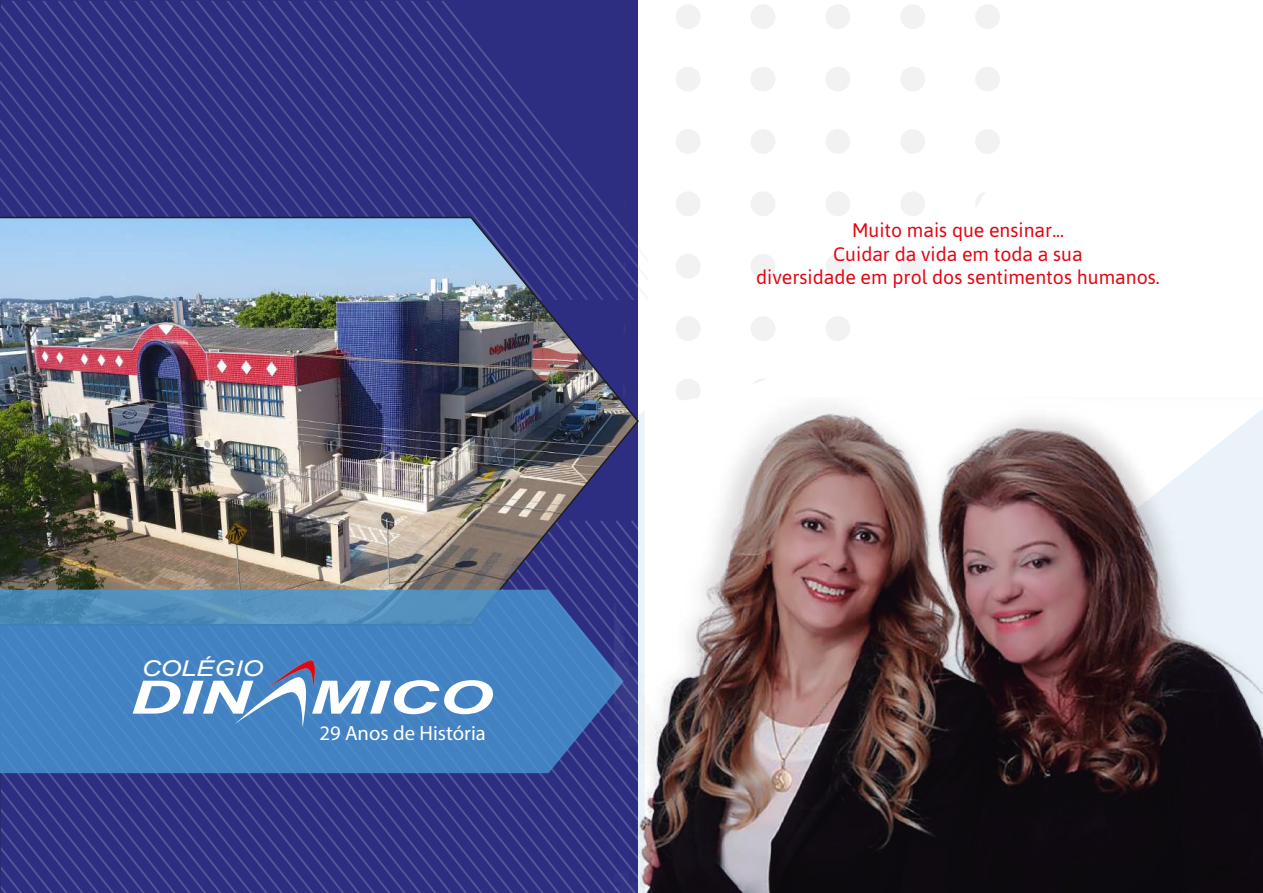
<style>
.page{position:relative;width:1263px;height:893px;background:#fff}
.page>*{position:absolute;margin:0;border:0;box-sizing:border-box;transform-origin:0 0}
.t1{font:italic 700 46.05px "Arial";color:#fff;scale:1.53 1}
.t2{font:italic 21.75px "Arial";color:#fff;scale:1.23 1}
.t3{font:20.7px "Myriad Pro";color:#fff}
.t4{font:19.5px/23.4px "Asap";color:#e20613;text-align:center}
</style>
<div class="page">
<img style="left:0;top:0;width:1263px;height:893px">
<p class="t2" style="left:141px;top:654px;width:101px">COLÉGIO</p>
<h1 class="t1" style="left:130px;top:667px;width:81px">DIN</h1>
<h1 class="t1" style="left:309px;top:667px;width:121px">MICO</h1>
<p class="t3" style="left:319px;top:720px;width:168px">29 Anos de História</p>
<p class="t4" style="left:756px;top:218px;width:405px">Muito mais que ensinar...<br>Cuidar da vida em toda a sua<br>diversidade em prol dos sentimentos humanos.</p>
</div>
